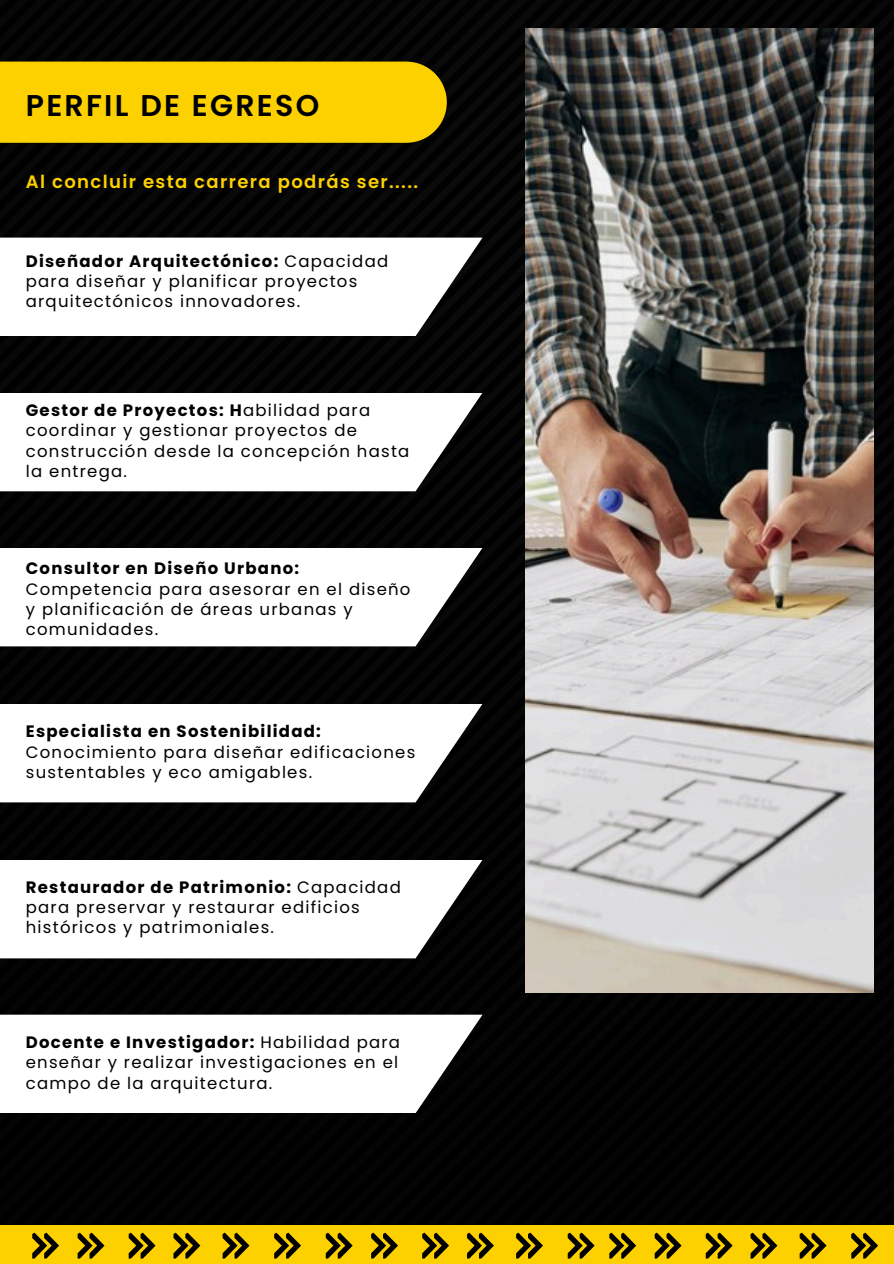
<style>
.page{position:relative;width:894px;height:1264px;background:#fff}
.page>*{position:absolute;margin:0;border:0;box-sizing:border-box;transform-origin:0 0}
.t1{font:600 30px "Poppins";letter-spacing:.075em;color:#000}
.t2{font:600 18px "Poppins";letter-spacing:.075em;color:#fdd000}
.t3{font:16.5px/20.2px "Poppins";letter-spacing:.075em;color:#000}
.s1{font-weight:700}
</style>
<div class="page">
<div style="left:0;top:0;width:893px;height:1263px;background:#000"></div>
<img style="left:525px;top:29px;width:348px;height:963px">
<div style="left:0;top:62px;width:446px;height:81px;background:#fdd000"></div>
<svg style="left:0;top:237px;width:482px;height:99px;background:#ececec"></svg>
<div style="left:0;top:393px;width:482px;height:98px;background:#fff"></div>
<div style="left:0;top:548px;width:482px;height:98px;background:#fff"></div>
<div style="left:0;top:704px;width:482px;height:98px;background:#fff"></div>
<div style="left:0;top:860px;width:482px;height:98px;background:#fff"></div>
<svg style="left:0;top:1014px;width:482px;height:99px;background:#ececec"></svg>
<div style="left:0;top:1225px;width:893px;height:38px;background:#fdd000"></div>
<svg style="left:32px;top:1232px;width:27px;height:26px"></svg>
<svg style="left:326px;top:1232px;width:26px;height:26px"></svg>
<svg style="left:609px;top:1232px;width:27px;height:26px"></svg>
<svg style="left:78px;top:1232px;width:26px;height:26px"></svg>
<svg style="left:371px;top:1232px;width:27px;height:26px"></svg>
<svg style="left:654px;top:1232px;width:27px;height:26px"></svg>
<svg style="left:129px;top:1232px;width:26px;height:26px"></svg>
<svg style="left:422px;top:1232px;width:27px;height:26px"></svg>
<svg style="left:705px;top:1232px;width:27px;height:26px"></svg>
<svg style="left:173px;top:1232px;width:27px;height:26px"></svg>
<svg style="left:467px;top:1232px;width:26px;height:26px"></svg>
<svg style="left:750px;top:1232px;width:27px;height:26px"></svg>
<svg style="left:222px;top:1232px;width:27px;height:26px"></svg>
<svg style="left:516px;top:1232px;width:27px;height:26px"></svg>
<svg style="left:799px;top:1232px;width:27px;height:26px"></svg>
<svg style="left:274px;top:1232px;width:27px;height:26px"></svg>
<svg style="left:567px;top:1232px;width:27px;height:26px"></svg>
<svg style="left:851px;top:1232px;width:26px;height:26px"></svg>
<h2 class="t1" style="left:26px;top:84px;width:295px">PERFIL DE EGRESO</h2>
<p class="t2" style="left:26px;top:169px;width:393px">Al concluir esta carrera podrás ser.....</p>
<p class="t3" style="left:26px;top:251px;width:364px"><span class="s1">Diseñador Arquitectónico:</span> Capacidad para diseñar y planificar proyectos arquitectónicos innovadores.</p>
<p class="t3" style="left:26px;top:400px;width:385px"><span class="s1">Gestor de Proyectos: H</span>abilidad para coordinar y gestionar proyectos de construcción desde la concepción hasta la entrega.</p>
<p class="t3" style="left:26px;top:558px;width:386px"><span class="s1">Consultor en Diseño Urbano:<br></span>Competencia para asesorar en el diseño y planificación de áreas urbanas y comunidades.</p>
<p class="t3" style="left:26px;top:721px;width:391px"><span class="s1">Especialista en Sostenibilidad:<br></span>Conocimiento para diseñar edificaciones sustentables y eco amigables.</p>
<p class="t3" style="left:26px;top:876px;width:376px"><span class="s1">Restaurador de Patrimonio:</span> Capacidad para preservar y restaurar edificios históricos y patrimoniales.</p>
<p class="t3" style="left:26px;top:1032px;width:375px;text-align:justify"><span class="s1">Docente e Investigador:</span> Habilidad para enseñar y realizar investigaciones en el campo de la arquitectura.</p>
</div>
